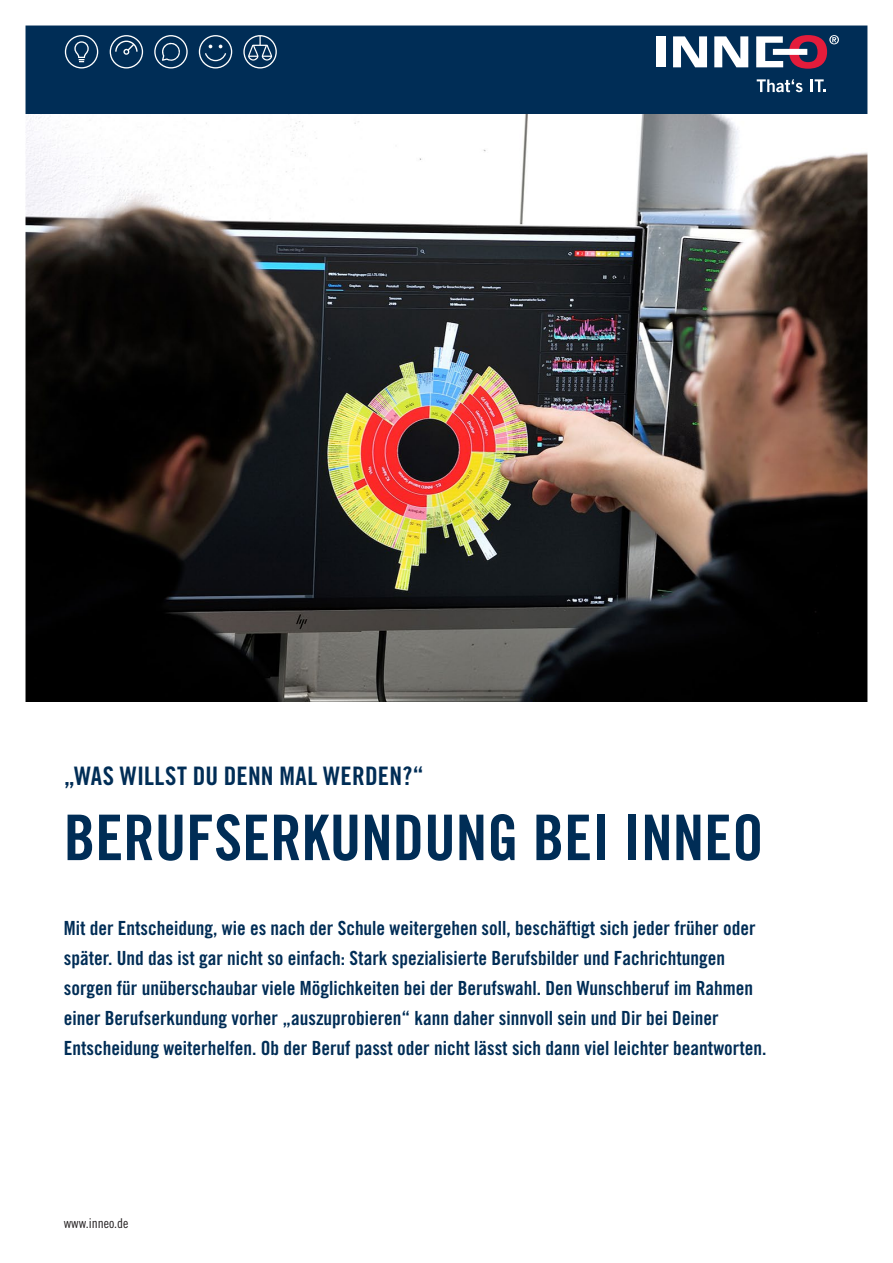
<style>
.page{position:relative;width:893px;height:1263px;background:#fff}
.page>*{position:absolute;margin:0;border:0;box-sizing:border-box;transform-origin:0 0}
.Titel{font:63px "Trade Gothic LT Pro Bd Cn 20";color:#002d56}
.Vor-Titel{font:25.5px "Trade Gothic LT Pro Bd Cn 20";letter-spacing:.01em;color:#002d56}
.Intro{font:19.5px/30px "Trade Gothic LT Pro Bd Cn 20";color:#002d56}
.Fußzeile_weiß{font:13.5px "Trade Gothic LT Pro Cn 18";color:#231f20}
</style>
<div class="page">
<img style="left:25px;top:25px;width:843px;height:677px">
<p class="Vor-Titel" style="left:64px;top:760px;width:362px">„WAS WILLST DU DENN MAL WERDEN?“</p>
<p class="Titel" style="left:64px;top:799px;width:701px">BERUFSERKUNDUNG BEI INNEO</p>
<p class="Intro" style="left:64px;top:913px;width:704px">Mit der Entscheidung, wie es nach der Schule weitergehen soll, beschäftigt sich jeder früher oder später. Und das ist gar nicht so einfach: Stark spezialisierte Berufsbilder und Fachrichtungen sorgen für unüberschaubar viele Möglichkeiten bei der Berufswahl. Den Wunschberuf im Rahmen einer Berufserkundung vorher „auszuprobieren“ kann daher sinnvoll sein und Dir bei Deiner Entscheidung weiterhelfen. Ob der Beruf passt oder nicht lässt sich dann viel leichter beantworten.</p>
<p class="Fußzeile_weiß" style="left:64px;top:1215px;width:66px">www.inneo.de</p>
</div>
